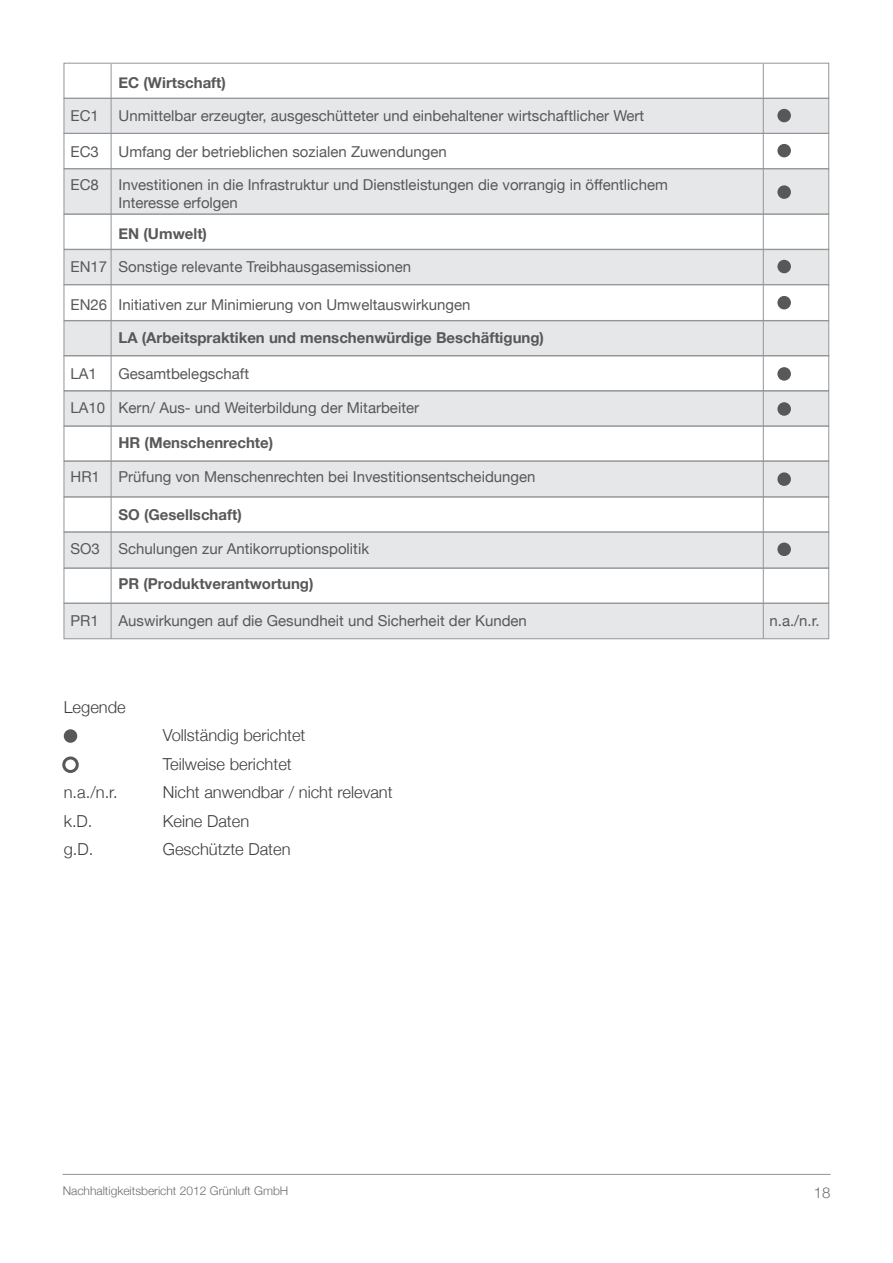
<style>
.page{position:relative;width:893px;height:1263px;background:#fff}
.page>*{position:absolute;margin:0;border:0;box-sizing:border-box;transform-origin:0 0}
.t1{font:300 16.5px/28.5px "Helvetica Neue";color:#3e3e3f}
.t2{font:15px/18px "Helvetica Neue";color:#57585a}
.t3{font:700 15px "Helvetica Neue";color:#57585a}
.t4{font:300 15px "Helvetica Neue";color:#6c6d70}
.t5{font:300 12px "Helvetica Neue";color:#6c6d70}
</style>
<div class="page">
<hr style="left:63px;top:1174px;width:768px;height:1px;background:#939598">
<div style="left:64px;top:98px;width:765px;height:36px;background:#e6e7e9;border:1px solid #939598"></div>
<div style="left:64px;top:169px;width:765px;height:45px;background:#e6e7e9;border:1px solid #939598"></div>
<div style="left:64px;top:249px;width:765px;height:36px;background:#e6e7e9;border:1px solid #939598"></div>
<div style="left:64px;top:321px;width:765px;height:35px;background:#e6e7e9;border:1px solid #939598"></div>
<div style="left:64px;top:391px;width:765px;height:35px;background:#e6e7e9;border:1px solid #939598"></div>
<div style="left:64px;top:461px;width:765px;height:36px;background:#e6e7e9;border:1px solid #939598"></div>
<div style="left:64px;top:532px;width:765px;height:36px;background:#e6e7e9;border:1px solid #939598"></div>
<div style="left:64px;top:603px;width:765px;height:36px;background:#e6e7e9;border:1px solid #939598"></div>
<div style="left:64px;top:63px;width:765px;height:35px;border:1px solid #939598"></div>
<div style="left:64px;top:133px;width:765px;height:36px;border:1px solid #939598"></div>
<div style="left:64px;top:214px;width:765px;height:35px;border:1px solid #939598"></div>
<div style="left:64px;top:284px;width:765px;height:37px;border:1px solid #939598"></div>
<div style="left:64px;top:355px;width:765px;height:36px;border:1px solid #939598"></div>
<div style="left:64px;top:426px;width:765px;height:35px;border:1px solid #939598"></div>
<div style="left:64px;top:497px;width:765px;height:35px;border:1px solid #939598"></div>
<div style="left:64px;top:568px;width:765px;height:35px;border:1px solid #939598"></div>
<hr style="left:111px;top:64px;width:1px;height:575px;background:#939598">
<hr style="left:763px;top:64px;width:1px;height:575px;background:#939598">
<div style="left:64px;top:729px;width:13px;height:14px;background:#57585a;border-radius:50%"></div>
<div style="left:62px;top:756px;width:17px;height:17px;border:3px solid #57585a;border-radius:50%"></div>
<div style="left:777px;top:543px;width:14px;height:13px;background:#57585a;border-radius:50%"></div>
<div style="left:777px;top:472px;width:14px;height:14px;background:#57585a;border-radius:50%"></div>
<div style="left:777px;top:402px;width:14px;height:14px;background:#57585a;border-radius:50%"></div>
<div style="left:777px;top:367px;width:14px;height:14px;background:#57585a;border-radius:50%"></div>
<div style="left:777px;top:296px;width:14px;height:13px;background:#57585a;border-radius:50%"></div>
<div style="left:777px;top:260px;width:14px;height:13px;background:#57585a;border-radius:50%"></div>
<div style="left:777px;top:185px;width:14px;height:14px;background:#57585a;border-radius:50%"></div>
<div style="left:777px;top:144px;width:14px;height:13px;background:#57585a;border-radius:50%"></div>
<div style="left:777px;top:109px;width:14px;height:13px;background:#57585a;border-radius:50%"></div>
<p class="t3" style="left:119px;top:69px;width:109px">EC (Wirtschaft)</p>
<p class="t2" style="left:71px;top:105px;width:30px">EC1</p>
<p class="t2" style="left:119px;top:105px;width:527px">Unmittelbar erzeugter, ausgeschütteter und einbehaltener wirtschaftlicher Wert</p>
<p class="t2" style="left:71px;top:141px;width:30px">EC3</p>
<p class="t2" style="left:119px;top:141px;width:330px">Umfang der betrieblichen sozialen Zuwendungen</p>
<p class="t2" style="left:71px;top:174px;width:30px">EC8</p>
<p class="t2" style="left:119px;top:174px;width:551px">Investitionen in die Infrastruktur und Dienstleistungen die vorrangig in öffentlichem<br>Interesse erfolgen</p>
<p class="t3" style="left:119px;top:220px;width:90px">EN (Umwelt)</p>
<p class="t2" style="left:71px;top:257px;width:342px">EN17 Sonstige relevante Treibhausgasemissionen</p>
<p class="t2" style="left:71px;top:294px;width:401px">EN26 Initiativen zur Minimierung von Umweltauswirkungen</p>
<p class="t3" style="left:119px;top:324px;width:427px">LA (Arbeitspraktiken und menschenwürdige Beschäftigung)</p>
<p class="t2" style="left:71px;top:363px;width:28px">LA1</p>
<p class="t2" style="left:119px;top:363px;width:132px">Gesamtbelegschaft</p>
<p class="t2" style="left:71px;top:398px;width:350px">LA10 Kern/ Aus- und Weiterbildung der Mitarbeiter</p>
<p class="t3" style="left:119px;top:429px;width:156px">HR (Menschenrechte)</p>
<p class="t2" style="left:71px;top:467px;width:467px">HR1 Prüfung von Menschenrechten bei Investitionsentscheidungen</p>
<p class="t3" style="left:119px;top:501px;width:125px">SO (Gesellschaft)</p>
<p class="t2" style="left:71px;top:539px;width:300px">SO3 Schulungen zur Antikorruptionspolitik</p>
<p class="t3" style="left:119px;top:570px;width:197px">PR (Produktverantwortung)</p>
<p class="t2" style="left:71px;top:611px;width:30px">PR1</p>
<p class="t2" style="left:119px;top:611px;width:410px">Auswirkungen auf die Gesundheit und Sicherheit der Kunden</p>
<p class="t2" style="left:770px;top:611px;width:52px">n.a./n.r.</p>
<p class="t1" style="left:64px;top:692px;width:64px">Legende</p>
<p class="t1" style="left:163px;top:720px;width:144px">Vollständig berichtet<br>Teilweise berichtet</p>
<p class="t1" style="left:64px;top:777px;width:55px">n.a./n.r.</p>
<p class="t1" style="left:163px;top:777px;width:231px">Nicht anwendbar / nicht relevant</p>
<p class="t1" style="left:64px;top:806px;width:30px">k.D.</p>
<p class="t1" style="left:163px;top:806px;width:88px">Keine Daten</p>
<p class="t1" style="left:64px;top:834px;width:31px">g.D.</p>
<p class="t1" style="left:163px;top:834px;width:129px">Geschützte Daten</p>
<p class="t5" style="left:63px;top:1181px;width:227px">Nachhaltigkeitsbericht 2012 Grünluft GmbH</p>
<p class="t4" style="left:814px;top:1180px;width:18px">18</p>
</div>
